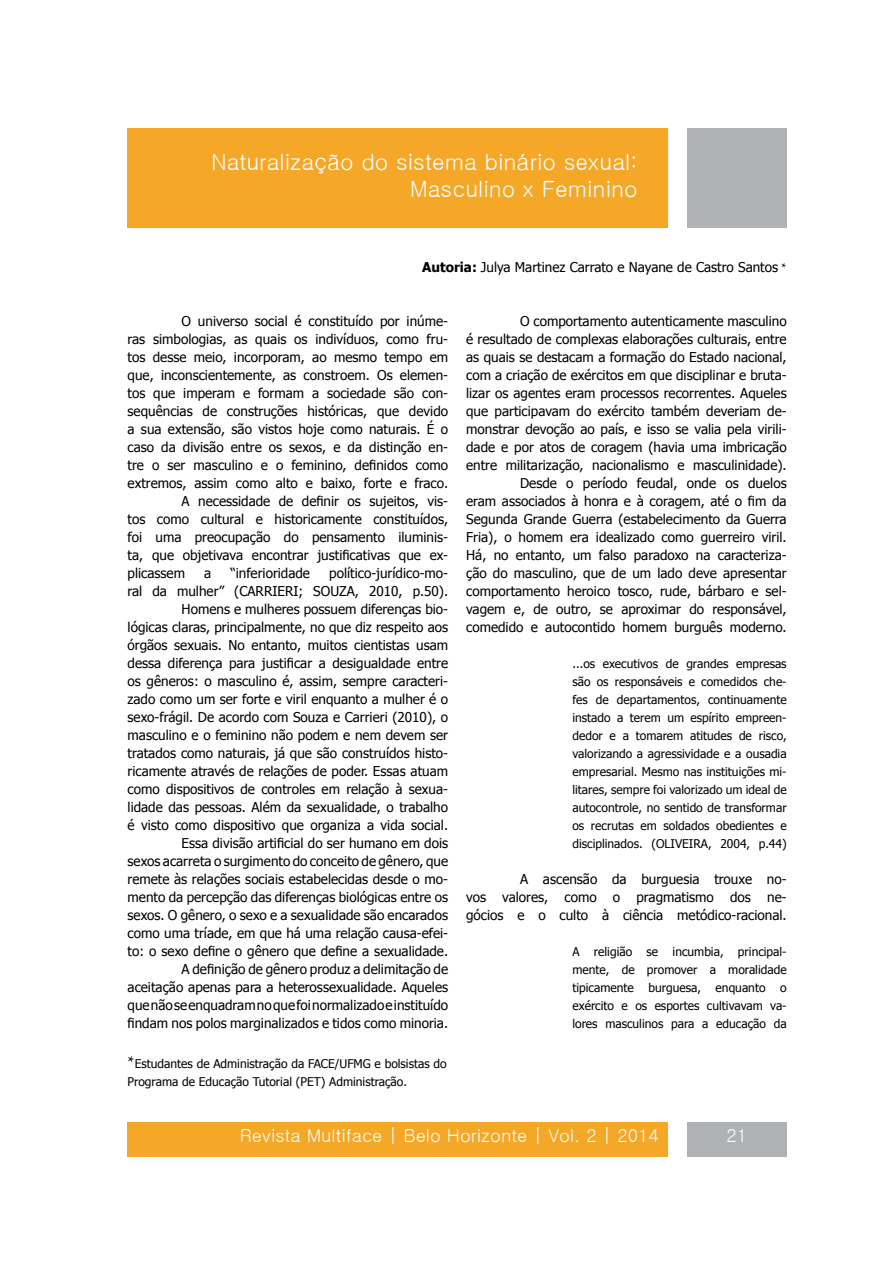
<style>
.page{position:relative;width:893px;height:1263px;background:#fff}
.page>*{position:absolute;margin:0;border:0;box-sizing:border-box;transform-origin:0 0}
.t1{font:22.5px/27px "Gulim";color:#fff;text-align:right}
.t2{font:18px "Gulim";color:#fff}
.t3{font:13.5px/18px "Tahoma";color:#000;text-align:right}
.t4{font:12px/18px "Tahoma";color:#000;text-align:justify}
.s1{font-weight:700}
.s2{font-family:"Minion Pro"}
.s3{font-family:"Minion Pro";font-size:18px}
</style>
<div class="page">
<div style="left:128px;top:128px;width:540px;height:99px;background:#f5a727"></div>
<div style="left:687px;top:128px;width:100px;height:99px;background:#afb1b4"></div>
<div style="left:687px;top:1122px;width:100px;height:35px;background:#afb1b4"></div>
<div style="left:128px;top:1122px;width:540px;height:35px;background:#f5a727"></div>
<h1 class="t1" style="left:211px;top:148px;width:428px">Naturalização do sistema binário sexual:<br>Masculino x Feminino</h1>
<p class="t3" style="left:422px;top:258px;width:366px"><span class="s1">Autoria:</span> Julya Martinez Carrato e Nayane de Castro Santos <span class="s2">*</span></p>
<p class="t3" style="left:182px;top:312px;width:268px">O universo social é constituído por inúme-</p>
<p class="t3" style="left:128px;top:330px;width:322px">ras simbologias, as quais os indivíduos, como fru-</p>
<p class="t3" style="left:128px;top:347px;width:322px">tos desse meio, incorporam, ao mesmo tempo em</p>
<p class="t3" style="left:128px;top:365px;width:322px">que, inconscientemente, as constroem. Os elemen-</p>
<p class="t3" style="left:128px;top:383px;width:322px">tos que imperam e formam a sociedade são con-</p>
<p class="t3" style="left:128px;top:401px;width:322px">sequências de construções históricas, que devido</p>
<p class="t3" style="left:128px;top:419px;width:322px">a sua extensão, são vistos hoje como naturais. É o</p>
<p class="t3" style="left:128px;top:437px;width:322px">caso da divisão entre os sexos, e da distinção en-</p>
<p class="t3" style="left:128px;top:455px;width:322px">tre o ser masculino e o feminino, definidos como</p>
<p class="t3" style="left:128px;top:473px;width:322px">extremos, assim como alto e baixo, forte e fraco.</p>
<p class="t3" style="left:182px;top:491px;width:268px">A necessidade de definir os sujeitos, vis-</p>
<p class="t3" style="left:128px;top:509px;width:322px">tos como cultural e historicamente constituídos,</p>
<p class="t3" style="left:128px;top:527px;width:322px">foi uma preocupação do pensamento iluminis-</p>
<p class="t3" style="left:128px;top:545px;width:322px">ta, que objetivava encontrar justificativas que ex-</p>
<p class="t3" style="left:128px;top:563px;width:59px">plicassem</p>
<p class="t3" style="left:204px;top:563px;width:9px">a</p>
<p class="t3" style="left:230px;top:563px;width:81px">“inferioridade</p>
<p class="t3" style="left:466px;top:311px;width:322px">O comportamento autenticamente masculino<br>é resultado de complexas elaborações culturais, entre as quais se destacam a formação do Estado nacional, com a criação de exércitos em que disciplinar e bruta&shy;lizar os agentes eram processos recorrentes. Aqueles que participavam do exército também deveriam de&shy;monstrar devoção ao país, e isso se valia pela virili&shy;dade e por atos de coragem (havia uma imbricação entre militarização, nacionalismo e masculinidade).<br>Desde o período feudal, onde os duelos<br>eram associados à honra e à coragem, até o fim da Segunda Grande Guerra (estabelecimento da Guerra Fria), o homem era idealizado como guerreiro viril.<br>Há, no entanto, um falso paradoxo na caracteriza&shy;ção do masculino, que de um lado deve apresentar comportamento heroico tosco, rude, bárbaro e sel&shy;vagem e, de outro, se aproximar do responsável, comedido e autocontido homem burguês moderno.</p>
<p class="t4" style="left:572px;top:654px;width:216px">...os executivos de grandes empresas são os responsáveis e comedidos che&shy;fes de departamentos, continuamente instado a terem um espírito empreen&shy;dedor e a tomarem atitudes de risco, valorizando a agressividade e a ousadia empresarial. Mesmo nas instituições mi&shy;litares, sempre foi valorizado um ideal de autocontrole, no sentido de transformar os recrutas em soldados obedientes e disciplinados. (OLIVEIRA, 2004, p.44)</p>
<p class="t3" style="left:466px;top:870px;width:322px;text-align:justify;text-indent:54px">A ascensão da burguesia trouxe no&shy;vos valores, como o pragmatismo dos ne&shy;gócios e o culto à ciência metódico-racional.</p>
<p class="t4" style="left:572px;top:942px;width:216px">A religião se incumbia, principal&shy;mente, de promover a moralidade tipicamente burguesa, enquanto o exército e os esportes cultivavam va&shy;lores masculinos para a educação da</p>
<p class="t3" style="left:128px;top:563px;width:322px">político-jurídico-mo-<br>ral da mulher” (CARRIERI; SOUZA, 2010, p.50).<br>Homens e mulheres possuem diferenças bio-<br>lógicas claras, principalmente, no que diz respeito aos órgãos sexuais. No entanto, muitos cientistas usam dessa diferença para justificar a desigualdade entre os gêneros: o masculino é, assim, sempre caracteri&shy;zado como um ser forte e viril enquanto a mulher é o sexo-frágil. De acordo com Souza e Carrieri (2010), o masculino e o feminino não podem e nem devem ser tratados como naturais, já que são construídos histo&shy;ricamente através de relações de poder. Essas atuam como dispositivos de controles em relação à sexua&shy;lidade das pessoas. Além da sexualidade, o trabalho é visto como dispositivo que organiza a vida social.<br>Essa divisão artificial do ser humano em dois<br>sexos acarreta o surgimento do conceito de gênero, que remete às relações sociais estabelecidas desde o mo&shy;mento da percepção das diferenças biológicas entre os sexos. O gênero, o sexo e a sexualidade são encarados como uma tríade, em que há uma relação causa-efei&shy;to: o sexo define o gênero que define a sexualidade.<br>A definição de gênero produz a delimitação de aceitação apenas para a heterossexualidade. Aqueles que não se enquadram no que foi normalizado e instituído findam nos polos marginalizados e tidos como minoria.</p>
<p class="t4" style="left:128px;top:1054px;width:321px"><span class="s3">*</span>Estudantes de Administração da FACE/UFMG e bolsistas do<br>Programa de Educação Tutorial (PET) Administração.</p>
<h2 class="t2" style="left:240px;top:1127px;width:421px">Revista Multiface | Belo Horizonte | Vol. 2 | 2014</h2>
<h2 class="t2" style="left:726px;top:1127px;width:22px">21</h2>
</div>
